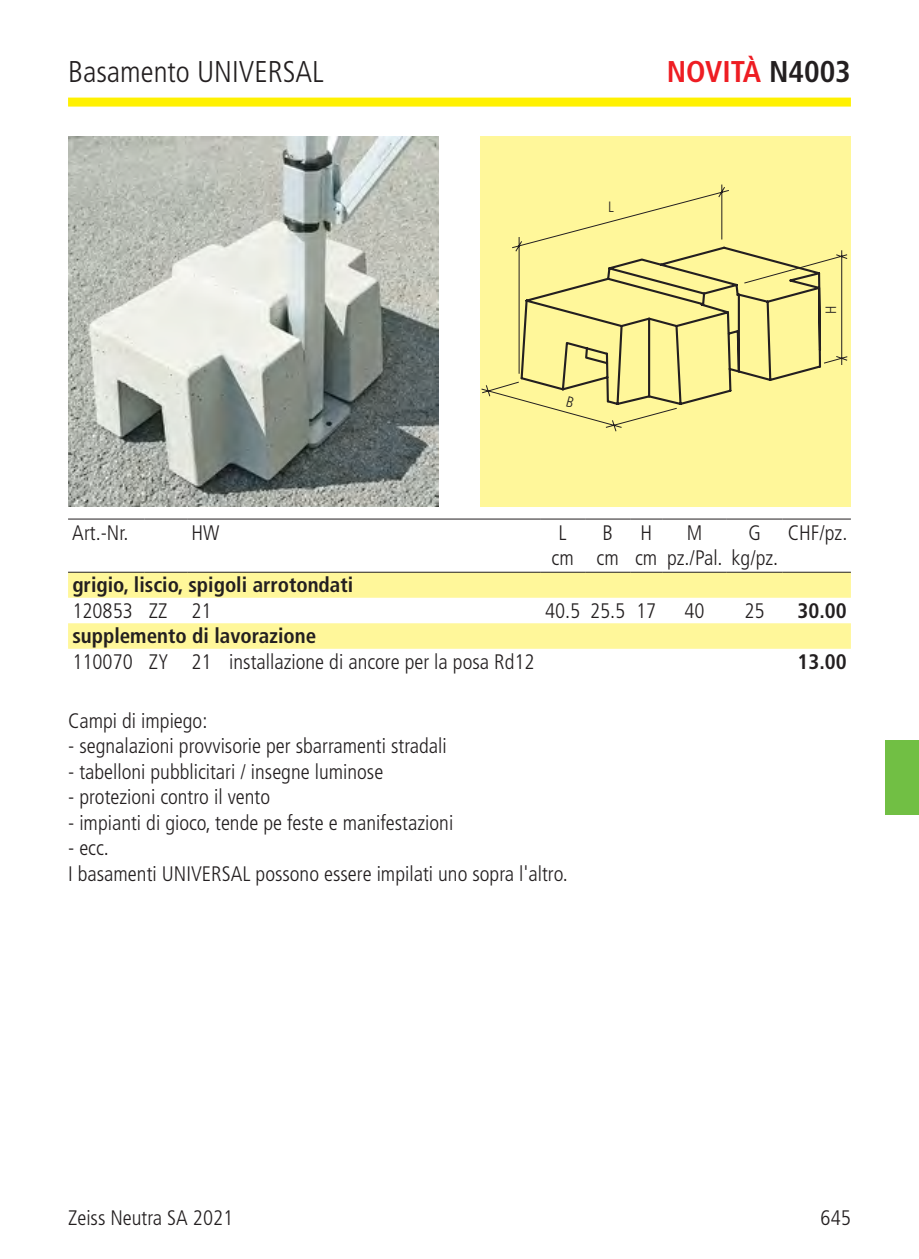
<style>
.page{position:relative;width:919px;height:1259px;background:#fff}
.page>*{position:absolute;margin:0;border:0;box-sizing:border-box;transform-origin:0 0}
.KopfzeilenText{font:300 condensed 30px "Frutiger LT Std";color:#231f20}
.KopfzeilenTextPUB{font:700 condensed 30px "Frutiger LT Std";color:#ee1d23}
.Produktbeschreibung{font:300 condensed 21px/25.5px "Frutiger LT Std";color:#231f20}
.TabellenUnterprodukt{font:700 condensed 21px "Frutiger LT Std";color:#231f20}
.TabellenZeileL{font:300 condensed 21px "Frutiger LT Std";color:#231f20}
.TabellenKopfC{font:300 condensed 21px "Frutiger LT Std";color:#231f20}
.TabellenZeileC{font:300 condensed 21px "Frutiger LT Std";color:#231f20}
.TabellenKopfL{font:300 condensed 21px "Frutiger LT Std";color:#231f20}
.TabellenZeilePreis{font:700 condensed 21px "Frutiger LT Std";color:#231f20}
.TabellenKopfPreis{font:300 condensed 21px "Frutiger LT Std";color:#231f20}
.TabellenZeileL_HW{font:300 condensed 21px "Frutiger LT Std";color:#231f20}
.t1{font:300 condensed 15px "Frutiger LT Std";color:#231f20}
.s1{color:#231f20}
</style>
<div class="page">
<div style="left:884px;top:740px;width:34px;height:74px;background:#71bf44"></div>
<div style="left:68px;top:98px;width:782px;height:9px;background:#fff101"></div>
<img style="left:68px;top:136px;width:370px;height:370px">
<div style="left:480px;top:136px;width:370px;height:370px;background:#fff79a"></div>
<svg style="left:481px;top:184px;width:367px;height:248px"></svg>
<svg style="left:68px;top:519px;width:782px;height:53px"></svg>
<svg style="left:68px;top:573px;width:782px;height:76px;fill:#fff79a"></svg>
<hr style="left:68px;top:518px;width:77px;height:1px;background:#231f20">
<hr style="left:145px;top:518px;width:42px;height:1px;background:#231f20">
<hr style="left:187px;top:518px;width:38px;height:1px;background:#231f20">
<hr style="left:225px;top:518px;width:315px;height:1px;background:#231f20">
<hr style="left:540px;top:518px;width:45px;height:1px;background:#231f20">
<hr style="left:585px;top:518px;width:45px;height:1px;background:#231f20">
<hr style="left:630px;top:518px;width:32px;height:1px;background:#231f20">
<hr style="left:662px;top:518px;width:64px;height:1px;background:#231f20">
<hr style="left:726px;top:518px;width:56px;height:1px;background:#231f20">
<hr style="left:782px;top:518px;width:68px;height:1px;background:#231f20">
<hr style="left:68px;top:572px;width:77px;height:1px;background:#231f20">
<hr style="left:145px;top:572px;width:42px;height:1px;background:#231f20">
<hr style="left:187px;top:572px;width:38px;height:1px;background:#231f20">
<hr style="left:225px;top:572px;width:315px;height:1px;background:#231f20">
<hr style="left:540px;top:572px;width:45px;height:1px;background:#231f20">
<hr style="left:585px;top:572px;width:45px;height:1px;background:#231f20">
<hr style="left:630px;top:572px;width:32px;height:1px;background:#231f20">
<hr style="left:662px;top:572px;width:64px;height:1px;background:#231f20">
<hr style="left:726px;top:572px;width:56px;height:1px;background:#231f20">
<hr style="left:782px;top:572px;width:68px;height:1px;background:#231f20">
<svg style="left:566px;top:396px;width:8px;height:11px"></svg>
<p class="KopfzeilenText" style="left:68px;top:55px;width:257px">Basamento UNIVERSAL</p>
<p class="KopfzeilenTextPUB" style="left:666px;top:54px;width:186px">NOVITÀ <span class="s1">N4003</span></p>
<p class="t1" style="left:608px;top:198px;width:7px">L</p>
<p class="t1" style="left:822px;top:314px;width:10px;rotate:-90deg">H</p>
<p class="TabellenKopfL" style="left:72px;top:521px;width:58px">Art.-Nr.</p>
<p class="TabellenKopfL" style="left:191px;top:521px;width:30px">HW</p>
<p class="TabellenKopfC" style="left:558px;top:521px;width:10px">L</p>
<p class="TabellenKopfC" style="left:551px;top:546px;width:24px">cm</p>
<p class="TabellenKopfC" style="left:602px;top:521px;width:12px">B</p>
<p class="TabellenKopfC" style="left:596px;top:546px;width:24px">cm</p>
<p class="TabellenKopfC" style="left:640px;top:521px;width:13px">H</p>
<p class="TabellenKopfC" style="left:635px;top:546px;width:24px">cm</p>
<p class="TabellenKopfC" style="left:748px;top:521px;width:14px">G</p>
<p class="TabellenKopfPreis" style="left:787px;top:521px;width:61px">CHF/pz.</p>
<p class="TabellenKopfC" style="left:686px;top:521px;width:17px">M</p>
<p class="TabellenKopfC" style="left:667px;top:546px;width:113px">pz./Pal. kg/pz.</p>
<p class="TabellenUnterprodukt" style="left:72px;top:572px;width:282px">grigio, liscio, spigoli arrotondati</p>
<p class="TabellenZeileL" style="left:72px;top:598px;width:62px">120853</p>
<p class="TabellenZeileL" style="left:149px;top:598px;width:20px">ZZ</p>
<p class="TabellenZeileL_HW" style="left:191px;top:598px;width:22px">21</p>
<p class="TabellenZeileC" style="left:545px;top:598px;width:37px">40.5</p>
<p class="TabellenZeileC" style="left:590px;top:598px;width:37px">25.5</p>
<p class="TabellenZeileC" style="left:636px;top:598px;width:22px">17</p>
<p class="TabellenZeileC" style="left:684px;top:598px;width:22px">40</p>
<p class="TabellenZeileC" style="left:744px;top:598px;width:22px">25</p>
<p class="TabellenZeilePreis" style="left:797px;top:598px;width:51px">30.00</p>
<p class="TabellenUnterprodukt" style="left:72px;top:623px;width:245px">supplemento di lavorazione</p>
<p class="TabellenZeileL" style="left:72px;top:649px;width:62px">110070</p>
<p class="TabellenZeileL" style="left:149px;top:649px;width:21px">ZY</p>
<p class="TabellenZeileL_HW" style="left:191px;top:649px;width:22px">21</p>
<p class="TabellenZeileL" style="left:229px;top:649px;width:307px">installazione di ancore per la posa Rd12</p>
<p class="TabellenZeilePreis" style="left:797px;top:649px;width:51px">13.00</p>
<p class="Produktbeschreibung" style="left:68px;top:708px;width:141px">Campi di impiego:</p>
<p class="Produktbeschreibung" style="left:68px;top:733px;width:380px">- segnalazioni provvisorie per sbarramenti stradali</p>
<p class="Produktbeschreibung" style="left:68px;top:759px;width:317px">- tabelloni pubblicitari / insegne luminose</p>
<p class="Produktbeschreibung" style="left:68px;top:784px;width:203px">- protezioni contro il vento</p>
<p class="Produktbeschreibung" style="left:68px;top:810px;width:386px">- impianti di gioco, tende pe feste e manifestazioni</p>
<p class="Produktbeschreibung" style="left:68px;top:835px;width:501px">- ecc.<br>I basamenti UNIVERSAL possono essere impilati uno sopra l'altro.</p>
<p class="Produktbeschreibung" style="left:68px;top:1205px;width:167px">Zeiss Neutra SA 2021</p>
<p class="Produktbeschreibung" style="left:820px;top:1205px;width:32px">645</p>
</div>
